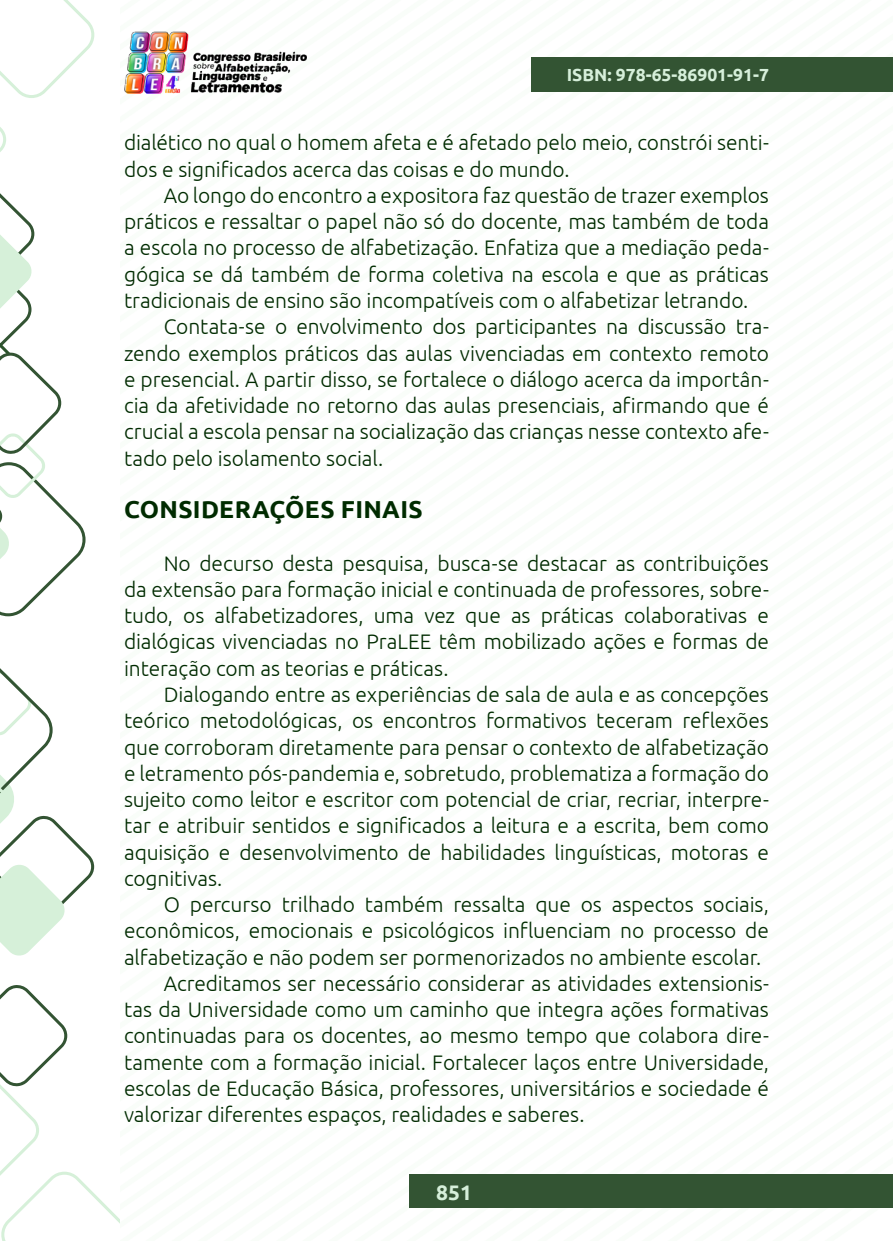
<style>
.page{position:relative;width:893px;height:1241px;background:#fff}
.page>*{position:absolute;margin:0;border:0;box-sizing:border-box;transform-origin:0 0}
._9_SUBTÍTULO{font:700 24.5px "Ubuntu";letter-spacing:.015em;color:#002b00}
._8_CORPO{font:300 21px/26.2px "Ubuntu";letter-spacing:-.005em;color:#002b00;text-align:justify}
.t1{font:700 21px "Ubuntu";color:#d6efda}
.t2{font:700 17.5px "Ubuntu";color:#d6efda}
</style>
<div class="page">
<div style="left:410px;top:1174px;width:483px;height:33px;background:#335433"></div>
<img style="left:124px;top:31px;width:182px;height:62px">
<div style="left:532px;top:57px;width:361px;height:35px;background:#335433"></div>
<svg style="left:0;top:985px;width:119px;height:255px"></svg>
<svg style="left:0;top:0;width:94px;height:616px"></svg>
<svg style="left:0;top:668px;width:94px;height:288px"></svg>
<p class="t2" style="left:567px;top:64px;width:204px">ISBN: 978-65-86901-91-7</p>
<p class="_8_CORPO" style="left:124px;top:129px;width:646px">dialético no qual o homem afeta e é afetado pelo meio, constrói senti&shy;dos e significados acerca das coisas e do mundo.</p>
<p class="_8_CORPO" style="left:124px;top:182px;width:646px;text-indent:40px">Ao longo do encontro a expositora faz questão de trazer exemplos práticos e ressaltar o papel não só do docente, mas também de toda a escola no processo de alfabetização. Enfatiza que a mediação peda&shy;gógica se dá também de forma coletiva na escola e que as práticas tradicionais de ensino são incompatíveis com o alfabetizar letrando.</p>
<p class="_8_CORPO" style="left:124px;top:313px;width:646px;text-indent:40px">Contata-se o envolvimento dos participantes na discussão tra&shy;zendo exemplos práticos das aulas vivenciadas em contexto remoto e presencial. A partir disso, se fortalece o diálogo acerca da importân&shy;cia da afetividade no retorno das aulas presenciais, afirmando que é crucial a escola pensar na socialização das crianças nesse contexto afe&shy;tado pelo isolamento social.</p>
<p class="_9_SUBTÍTULO" style="left:124px;top:494px;width:300px">CONSIDERAÇÕES FINAIS</p>
<p class="_8_CORPO" style="left:124px;top:549px;width:646px;text-indent:40px">No decurso desta pesquisa, busca-se destacar as contribuições da extensão para formação inicial e continuada de professores, sobre&shy;tudo, os alfabetizadores, uma vez que as práticas colaborativas e dialógicas vivenciadas no PraLEE têm mobilizado ações e formas de interação com as teorias e práticas.</p>
<p class="_8_CORPO" style="left:124px;top:680px;width:646px;text-indent:40px">Dialogando entre as experiências de sala de aula e as concepções teórico metodológicas, os encontros formativos teceram reflexões que corroboram diretamente para pensar o contexto de alfabetização e letramento pós-pandemia e, sobretudo, problematiza a formação do sujeito como leitor e escritor com potencial de criar, recriar, interpre&shy;tar e atribuir sentidos e significados a leitura e a escrita, bem como aquisição e desenvolvimento de habilidades linguísticas, motoras e cognitivas.</p>
<p class="_8_CORPO" style="left:124px;top:890px;width:646px;text-indent:40px">O percurso trilhado também ressalta que os aspectos sociais, econômicos, emocionais e psicológicos influenciam no processo de alfabetização e não podem ser pormenorizados no ambiente escolar.</p>
<p class="_8_CORPO" style="left:124px;top:969px;width:646px;text-indent:40px">Acreditamos ser necessário considerar as atividades extensionis&shy;tas da Universidade como um caminho que integra ações formativas continuadas para os docentes, ao mesmo tempo que colabora dire&shy;tamente com a formação inicial. Fortalecer laços entre Universidade, escolas de Educação Básica, professores, universitários e sociedade é valorizar diferentes espaços, realidades e saberes.</p>
<p class="t1" style="left:436px;top:1178px;width:37px">851</p>
</div>
